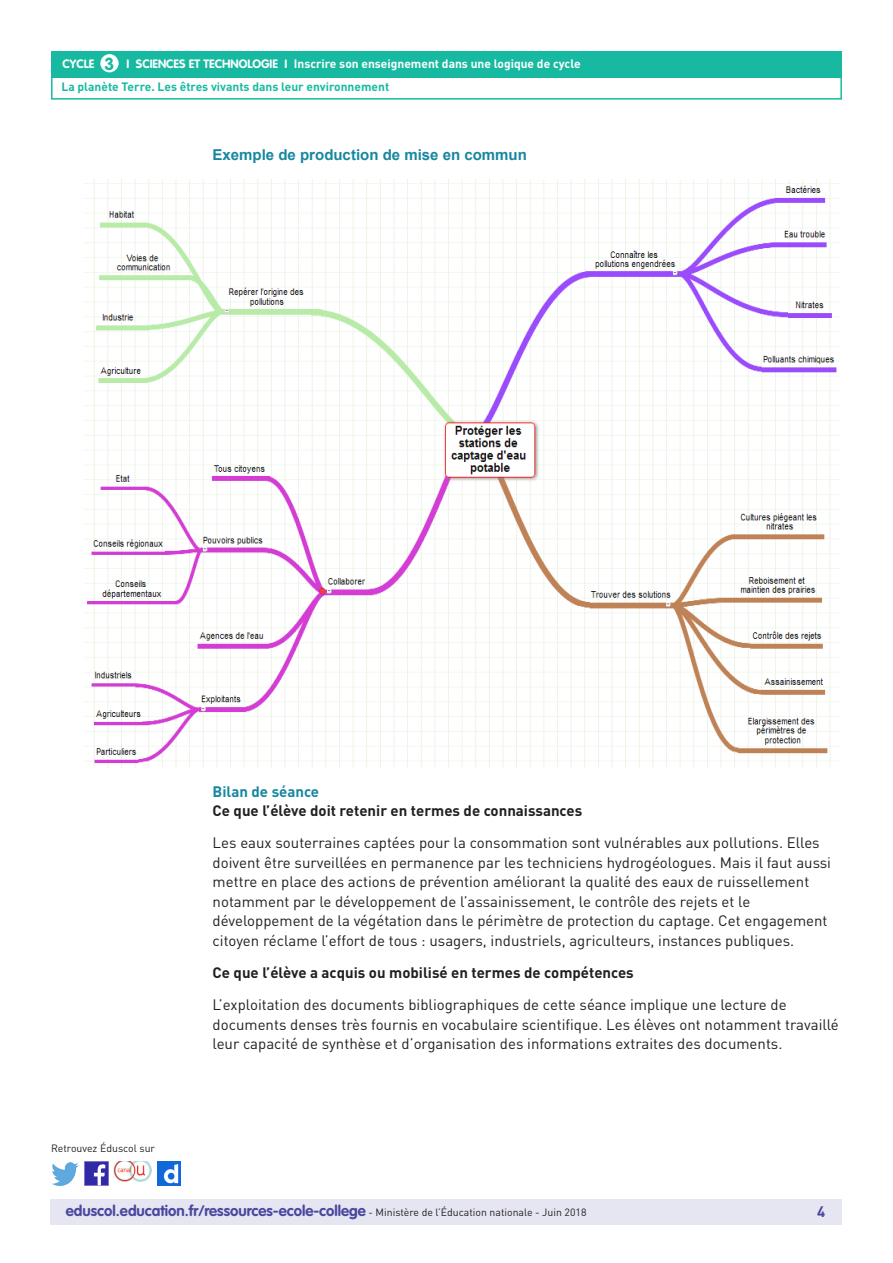
<style>
.page{position:relative;width:893px;height:1263px;background:#fff}
.page>*{position:absolute;margin:0;border:0;box-sizing:border-box;transform-origin:0 0}
.t1{font:700 17.25px "VAG Rounded Std";color:#17baa1}
._06_Texte_courant{font:15px/19.5px "DIN Pro";color:#231f20}
._06_Texte_courant-2{font:700 15px "DIN Pro";color:#231f20}
.t2{font:700 15px "VAG Rounded Std";color:#4a489e}
._05_Titre_de_niveau{font:700 15px "Arial";color:#16879f}
._05_Titre_de_niveau-2{font:700 15px "DIN Pro";color:#16879f}
.t3{font:700 15px "DIN Pro";color:#4a489e}
.t4{font:700 12px "DIN Pro";color:#17baa1}
.t5{font:700 12px "DIN Pro";color:#fff}
.t6{font:700 12px "VAG Rounded Std";color:#fff}
.t7{font:10.5px "DIN Pro";color:#231f20}
.s1{font-family:"DIN Pro";font-weight:400;font-size:10.5px;color:#231f20}
</style>
<div class="page">
<div style="left:50px;top:1199px;width:791px;height:26px;background:#e6e5f2"></div>
<div style="left:51px;top:51px;width:791px;height:27px;background:#17baa1"></div>
<div style="left:100px;top:54px;width:19px;height:18px;background:#fff;border-radius:50%"></div>
<div style="left:51px;top:75px;width:791px;height:25px;border:2px solid #17baa1"></div>
<img style="left:85px;top:1162px;width:23px;height:23px">
<img style="left:51px;top:1163px;width:28px;height:22px">
<img style="left:158px;top:1162px;width:22px;height:23px">
<img style="left:114px;top:1162px;width:38px;height:19px">
<img style="left:84px;top:179px;width:756px;height:588px">
<p class="t1" style="left:105px;top:53px;width:11px">3</p>
<p class="t5" style="left:294px;top:56px;width:288px">Inscrire son enseignement dans une logique de cycle</p>
<p class="t4" style="left:61px;top:79px;width:329px">La planète Terre. Les êtres vivants dans leur environnement</p>
<p class="t6" style="left:63px;top:57px;width:33px">CYCLE</p>
<p class="t6" style="left:127px;top:57px;width:162px">I SCIENCES ET TECHNOLOGIE I</p>
<p class="_05_Titre_de_niveau" style="left:213px;top:144px;width:316px">Exemple de production de mise en commun</p>
<p class="t7" style="left:51px;top:1141px;width:106px">Retrouvez Éduscol sur</p>
<p class="_05_Titre_de_niveau-2" style="left:213px;top:781px;width:108px">Bilan de séance</p>
<p class="_06_Texte_courant-2" style="left:213px;top:801px;width:371px">Ce que l’élève doit retenir en termes de connaissances</p>
<p class="_06_Texte_courant" style="left:213px;top:833px;width:620px">Les eaux souterraines captées pour la consommation sont vulnérables aux pollutions. Elles doivent être surveillées en permanence par les techniciens hydrogéologues. Mais il faut aussi mettre en place des actions de prévention améliorant la qualité des eaux de ruissellement notamment par le développement de l’assainissement, le contrôle des rejets et le développement de la végétation dans le périmètre de protection du captage. Cet engagement citoyen réclame l’effort de tous : usagers, industriels, agriculteurs, instances publiques.</p>
<p class="_06_Texte_courant-2" style="left:213px;top:963px;width:423px">Ce que l’élève a acquis ou mobilisé en termes de compétences</p>
<p class="_06_Texte_courant" style="left:213px;top:995px;width:628px">L’exploitation des documents bibliographiques de cette séance implique une lecture de documents denses très fournis en vocabulaire scientifique. Les élèves ont notamment travaillé leur capacité de synthèse et d’organisation des informations extraites des documents.</p>
<p class="t2" style="left:66px;top:1202px;width:522px">eduscol.education.fr/ressources-ecole-college <span class="s1">- Ministère de l’Éducation nationale - Juin 2018</span></p>
<p class="t3" style="left:817px;top:1201px;width:10px">4</p>
</div>
